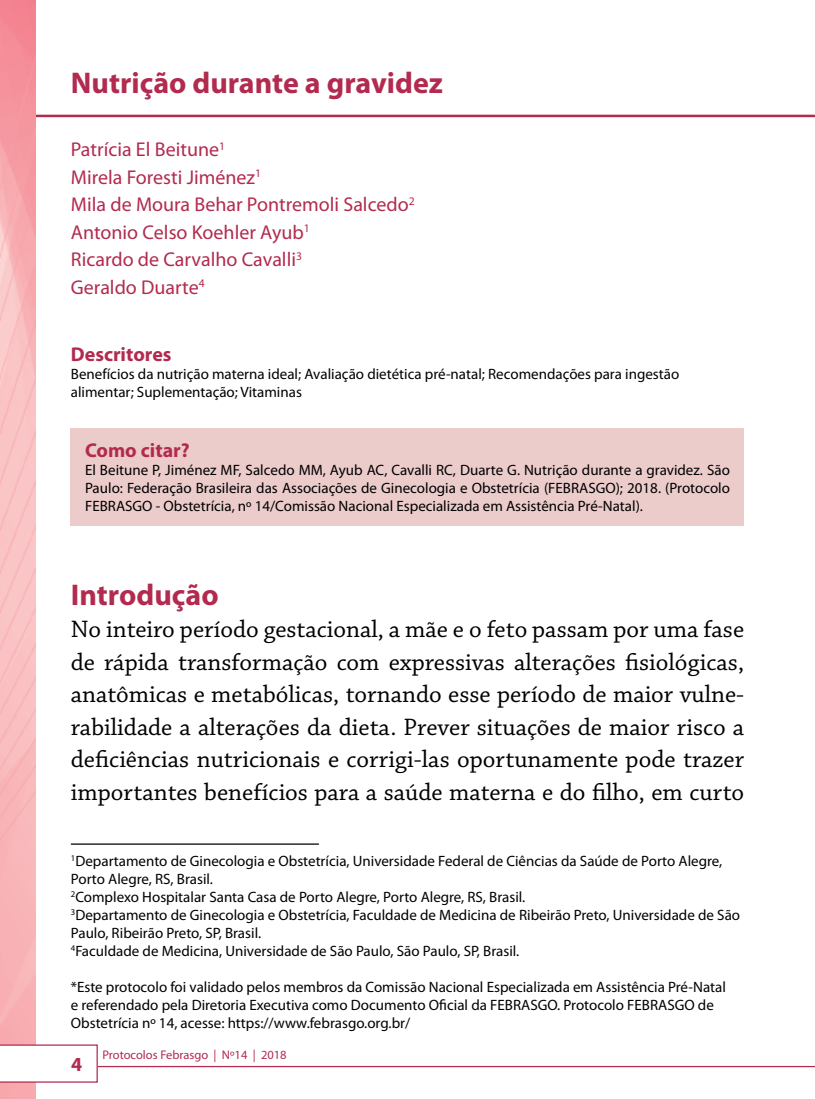
<style>
.page{position:relative;width:815px;height:1099px;background:#fff}
.page>*{position:absolute;margin:0;border:0;box-sizing:border-box;transform-origin:0 0}
._01_0_titulo{font:700 30px "Myriad Pro";color:#b22b4f}
._03_0_intertitulo_1{font:700 30px "Myriad Pro";color:#b22b4f}
._04_0_texto_-_primei{font:25px/32.5px "Chaparral Pro";color:#000;text-align:justify}
._01_1_autor{font:20px "Myriad Pro";color:#b22b4f}
._02_0_descritores{font:700 20px "Myriad Pro";color:#b22b4f}
._01_3_titulacao_2{font:15px/18px "Myriad Pro";color:#000}
._02_1_descritores{font:15px/18px "Myriad Pro";color:#000}
._01_2_titulacao_1{font:15px/18px "Myriad Pro";color:#000}
._06_0_cabecalho{font:12.5px "Myriad Pro";color:#b22b4f}
</style>
<div class="page">
<hr style="left:0;top:115px;width:815px;height:2px;background:#b22b4f">
<div style="left:71px;top:428px;width:673px;height:97px;background:#eccbcb"></div>
<hr style="left:71px;top:843px;width:248px;height:1px;background:#000">
<hr style="left:0;top:1065px;width:815px;height:2px;background:#b22b4f">
<img style="left:0;top:0;width:35px;height:1098px">
<svg style="left:0;top:1044px;width:98px;height:38px"></svg>
<p class="_01_0_titulo" style="left:71px;top:64px;width:374px">Nutrição durante a gravidez</p>
<p class="_01_1_autor" style="left:71px;top:137px;width:156px">Patrícia El Beitune<sup>1</sup></p>
<p class="_01_1_autor" style="left:71px;top:165px;width:192px">Mirela Foresti Jiménez<sup>1</sup></p>
<p class="_01_1_autor" style="left:71px;top:192px;width:345px">Mila de Moura Behar Pontremoli Salcedo<sup>2</sup></p>
<p class="_01_1_autor" style="left:71px;top:220px;width:241px">Antonio Celso Koehler Ayub<sup>1</sup></p>
<p class="_01_1_autor" style="left:71px;top:247px;width:233px">Ricardo de Carvalho Cavalli<sup>3</sup></p>
<p class="_01_1_autor" style="left:71px;top:275px;width:135px">Geraldo Duarte<sup>4</sup></p>
<p class="_02_0_descritores" style="left:71px;top:341px;width:102px">Descritores</p>
<p class="_02_1_descritores" style="left:71px;top:364px;width:610px">Benefícios da nutrição materna ideal; Avaliação dietética pré-natal; Recomendações para ingestão alimentar; Suplementação; Vitaminas</p>
<p class="_02_0_descritores" style="left:85px;top:437px;width:106px">Como citar?</p>
<p class="_01_3_titulacao_2" style="left:85px;top:461px;width:646px;text-align:justify">El Beitune P, Jiménez MF, Salcedo MM, Ayub AC, Cavalli RC, Duarte G. Nutrição durante a gravidez. São Paulo: Federação Brasileira das Associações de Ginecologia e Obstetrícia (FEBRASGO); 2018. (Protocolo FEBRASGO - Obstetrícia, nº 14/Comissão Nacional Especializada em Assistência Pré-Natal).</p>
<p class="_03_0_intertitulo_1" style="left:71px;top:575px;width:149px">Introdução</p>
<p class="_04_0_texto_-_primei" style="left:71px;top:614px;width:675px">No inteiro período gestacional, a mãe e o feto passam por uma fase de rápida transformação com expressivas alterações fisiológicas, anatômicas e metabólicas, tornando esse período de maior vulne&shy;rabilidade a alterações da dieta. Prever situações de maior risco a deficiências nutricionais e corrigi-las oportunamente pode trazer importantes benefícios para a saúde materna e do filho, em curto</p>
<p class="_01_2_titulacao_1" style="left:71px;top:851px;width:653px"><sup>1</sup>Departamento de Ginecologia e Obstetrícia, Universidade Federal de Ciências da Saúde de Porto Alegre,<br>Porto Alegre, RS, Brasil.</p>
<p class="_01_3_titulacao_2" style="left:71px;top:887px;width:456px"><sup>2</sup>Complexo Hospitalar Santa Casa de Porto Alegre, Porto Alegre, RS, Brasil.</p>
<p class="_01_3_titulacao_2" style="left:71px;top:905px;width:671px"><sup>3</sup>Departamento de Ginecologia e Obstetrícia, Faculdade de Medicina de Ribeirão Preto, Universidade de São<br>Paulo, Ribeirão Preto, SP, Brasil.</p>
<p class="_01_3_titulacao_2" style="left:71px;top:941px;width:450px"><sup>4</sup>Faculdade de Medicina, Universidade de São Paulo, São Paulo, SP, Brasil.</p>
<p class="_01_3_titulacao_2" style="left:71px;top:977px;width:657px">*Este protocolo foi validado pelos membros da Comissão Nacional Especializada em Assistência Pré-Natal e referendado pela Diretoria Executiva como Documento Oficial da FEBRASGO. Protocolo FEBRASGO de<br>Obstetrícia nº 14, acesse: https://www.febrasgo.org.br/</p>
<p class="_02_0_descritores" style="left:71px;top:1051px;width:13px">4</p>
<p class="_06_0_cabecalho" style="left:102px;top:1047px;width:186px">Protocolos Febrasgo | Nº14 | 2018</p>
</div>
